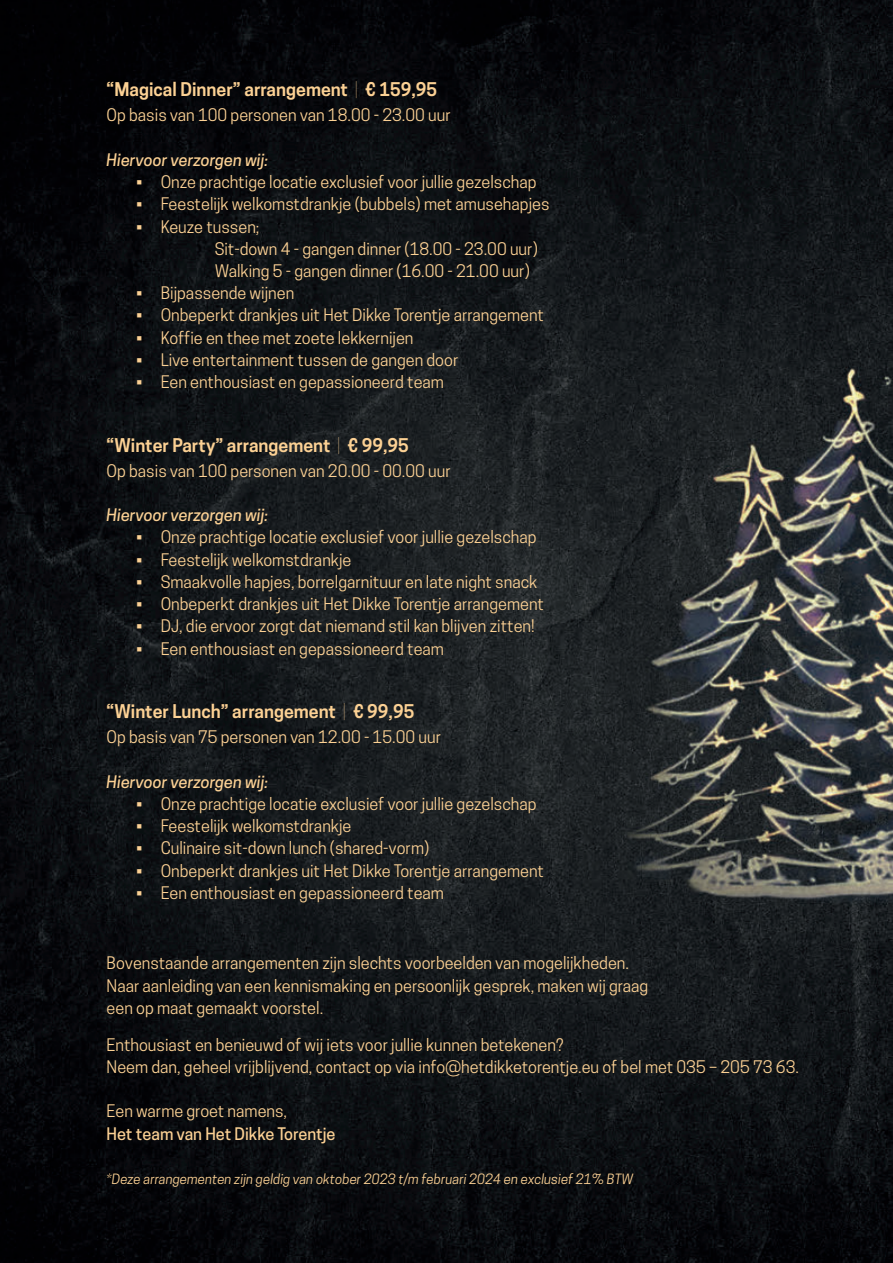
<style>
.page{position:relative;width:893px;height:1263px;background:#fff}
.page>*{position:absolute;margin:0;border:0;box-sizing:border-box;transform-origin:0 0}
.t1{font:600 17.7px "Cooper Hewitt";color:#fcd194}
.t2{font:16.35px "Cooper Hewitt";color:#fcd194}
.t3{font:italic 500 16.35px "Cooper Hewitt";color:#fcd194}
.t4{font:500 16.35px "Cooper Hewitt";color:#fcd194}
.t5{font:italic 13.35px "Cooper Hewitt";color:#fcd194}
.s1{font-weight:100}
</style>
<div class="page">
<img style="left:1px;top:0;width:892px;height:1263px">
<img style="left:0;top:0;width:1px;height:1263px">
<p class="t1" style="left:107px;top:79px;width:332px">“Magical Dinner” arrangement <span class="s1">|</span> € 159,95</p>
<p class="t2" style="left:107px;top:106px;width:346px">Op basis van 100 personen van 18.00 - 23.00 uur</p>
<p class="t3" style="left:107px;top:150px;width:163px">Hiervoor verzorgen wij:</p>
<p class="t2" style="left:136px;top:172px;width:402px">• Onze prachtige locatie exclusief voor jullie gezelschap</p>
<p class="t2" style="left:136px;top:195px;width:415px">• Feestelijk welkomstdrankje (bubbels) met amusehapjes</p>
<p class="t2" style="left:136px;top:217px;width:125px">• Keuze tussen;</p>
<p class="t2" style="left:215px;top:239px;width:325px">Sit-down 4 - gangen dinner (18.00 - 23.00 uur)</p>
<p class="t2" style="left:215px;top:261px;width:317px">Walking 5 - gangen dinner (16.00 - 21.00 uur)</p>
<p class="t2" style="left:136px;top:283px;width:160px">• Bijpassende wijnen</p>
<p class="t2" style="left:136px;top:306px;width:409px">• Onbeperkt drankjes uit Het Dikke Torentje arrangement</p>
<p class="t2" style="left:136px;top:328px;width:279px">• Koffie en thee met zoete lekkernijen</p>
<p class="t2" style="left:136px;top:350px;width:324px">• Live entertainment tussen de gangen door</p>
<p class="t2" style="left:136px;top:372px;width:309px">• Een enthousiast en gepassioneerd team</p>
<p class="t1" style="left:107px;top:435px;width:304px">“Winter Party” arrangement <span class="s1">|</span> € 99,95</p>
<p class="t2" style="left:107px;top:461px;width:346px">Op basis van 100 personen van 20.00 - 00.00 uur</p>
<p class="t3" style="left:107px;top:505px;width:163px">Hiervoor verzorgen wij:</p>
<p class="t2" style="left:136px;top:528px;width:402px">• Onze prachtige locatie exclusief voor jullie gezelschap</p>
<p class="t2" style="left:136px;top:550px;width:217px">• Feestelijk welkomstdrankje</p>
<p class="t2" style="left:136px;top:572px;width:403px">• Smaakvolle hapjes, borrelgarnituur en late night snack</p>
<p class="t2" style="left:136px;top:594px;width:409px">• Onbeperkt drankjes uit Het Dikke Torentje arrangement</p>
<p class="t2" style="left:136px;top:617px;width:400px">• DJ, die ervoor zorgt dat niemand stil kan blijven zitten!</p>
<p class="t2" style="left:136px;top:639px;width:309px">• Een enthousiast en gepassioneerd team</p>
<p class="t1" style="left:107px;top:701px;width:309px">“Winter Lunch” arrangement <span class="s1">|</span> € 99,95</p>
<p class="t2" style="left:107px;top:728px;width:336px">Op basis van 75 personen van 12.00 - 15.00 uur</p>
<p class="t3" style="left:107px;top:772px;width:163px">Hiervoor verzorgen wij:</p>
<p class="t2" style="left:136px;top:794px;width:402px">• Onze prachtige locatie exclusief voor jullie gezelschap</p>
<p class="t2" style="left:136px;top:816px;width:217px">• Feestelijk welkomstdrankje</p>
<p class="t2" style="left:136px;top:839px;width:294px">• Culinaire sit-down lunch (shared-vorm)</p>
<p class="t2" style="left:136px;top:861px;width:409px">• Onbeperkt drankjes uit Het Dikke Torentje arrangement</p>
<p class="t2" style="left:136px;top:883px;width:309px">• Een enthousiast en gepassioneerd team</p>
<p class="t2" style="left:107px;top:953px;width:524px">Bovenstaande arrangementen zijn slechts voorbeelden van mogelijkheden.</p>
<p class="t2" style="left:107px;top:976px;width:543px">Naar aanleiding van een kennismaking en persoonlijk gesprek, maken wij graag</p>
<p class="t2" style="left:107px;top:998px;width:218px">een op maat gemaakt voorstel.</p>
<p class="t2" style="left:107px;top:1035px;width:458px">Enthousiast en benieuwd of wij iets voor jullie kunnen betekenen?</p>
<p class="t2" style="left:107px;top:1057px;width:694px">Neem dan, geheel vrijblijvend, contact op via info@hetdikketorentje.eu of bel met 035 – 205 73 63.</p>
<p class="t2" style="left:107px;top:1102px;width:182px">Een warme groet namens,</p>
<p class="t4" style="left:107px;top:1124px;width:230px">Het team van Het Dikke Torentje</p>
<p class="t5" style="left:107px;top:1171px;width:528px">*Deze arrangementen zijn geldig van oktober 2023 t/m februari 2024 en exclusief 21% BTW</p>
</div>
